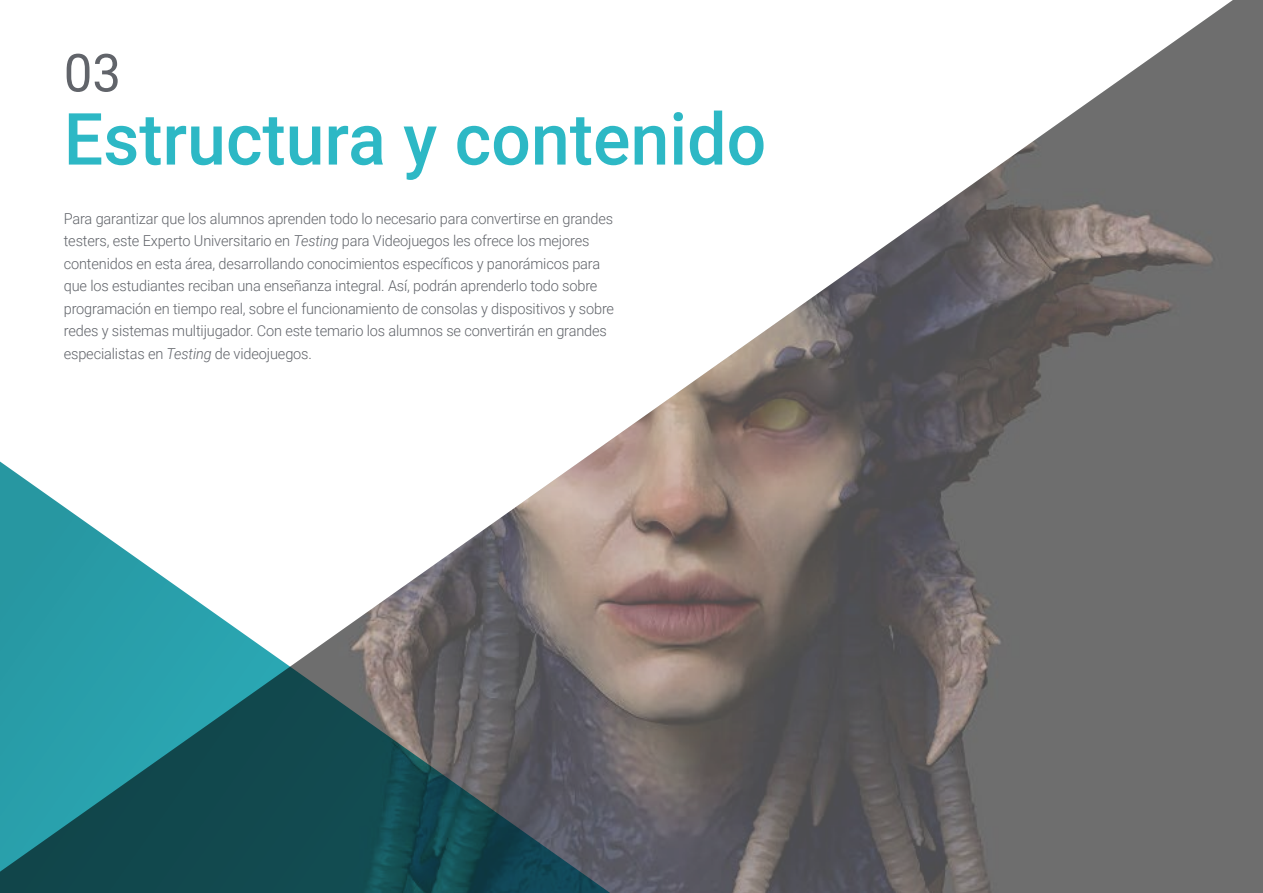
<style>
.page{position:relative;width:1263px;height:893px;background:#fff}
.page>*{position:absolute;margin:0;border:0;box-sizing:border-box;transform-origin:0 0}
.t1{font:500 72px "Roboto";color:#2db8c5}
.t2{font:52.5px "Roboto";color:#61646a}
.t3{font:300 15px/22.5px "Roboto";letter-spacing:-.01em;color:#61646a}
.s1{font-style:italic}
</style>
<div class="page">
<img style="left:602px;top:0;width:661px;height:893px">
<svg style="left:0;top:446px;width:640px;height:447px"></svg>
<h2 class="t2" style="left:64px;top:36px;width:59px">03</h2>
<h1 class="t1" style="left:64px;top:89px;width:704px">Estructura y contenido</h1>
<p class="t3" style="left:64px;top:207px;width:552px">Para garantizar que los alumnos aprenden todo lo necesario para convertirse en grandes testers, este Experto Universitario en <span class="s1">Testing</span> para Videojuegos les ofrece los mejores contenidos en esta área, desarrollando conocimientos específicos y panorámicos para que los estudiantes reciban una enseñanza integral. Así, podrán aprenderlo todo sobre programación en tiempo real, sobre el funcionamiento de consolas y dispositivos y sobre redes y sistemas multijugador. Con este temario los alumnos se convertirán en grandes especialistas en <span class="s1">Testing</span> de videojuegos.</p>
</div>
